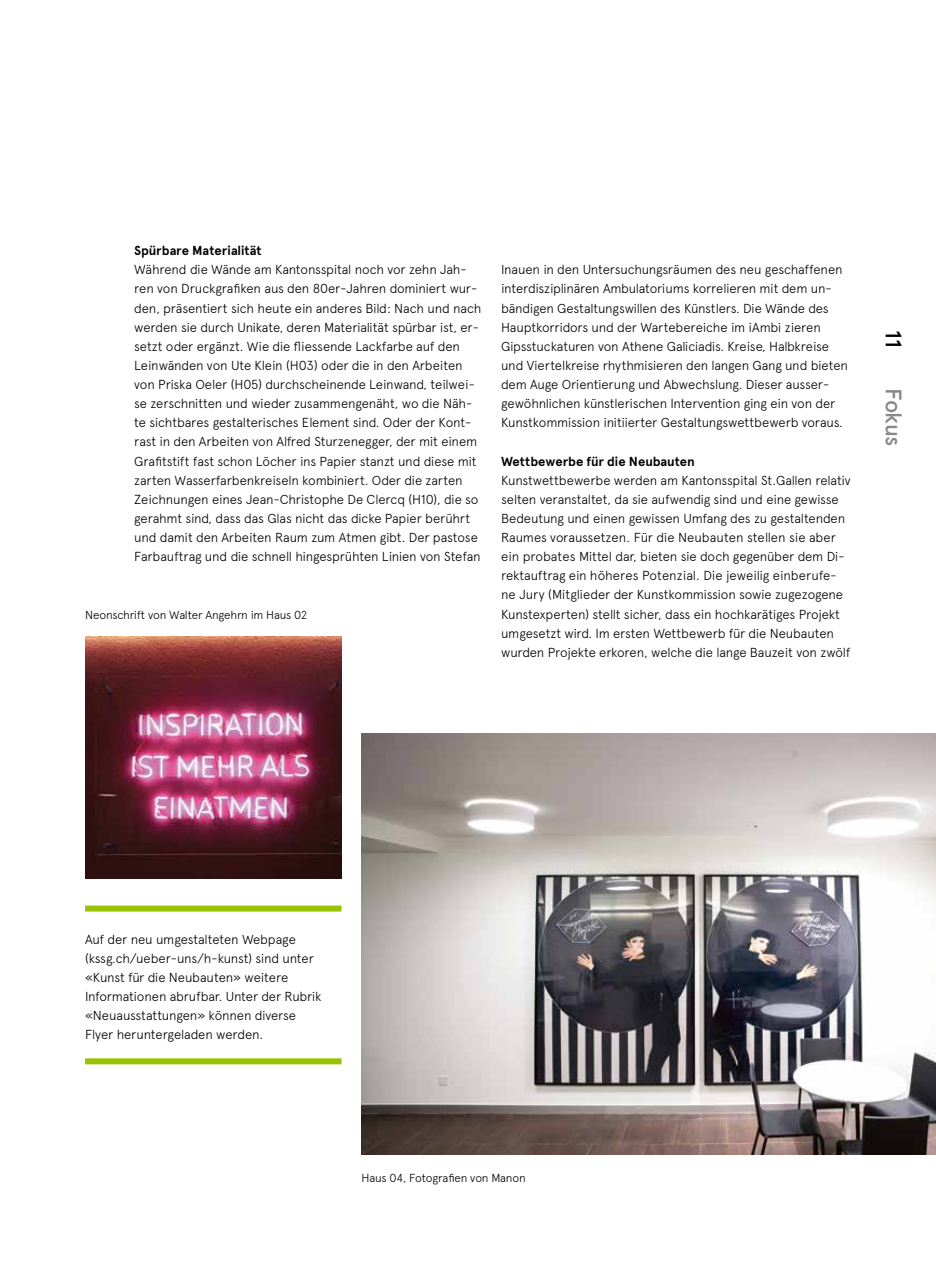
<style>
.page{position:relative;width:936px;height:1276px;background:#fff}
.page>*{position:absolute;margin:0;border:0;box-sizing:border-box;transform-origin:0 0}
.t1{font:500 22.5px "Apercu";letter-spacing:-.03em;color:#878988}
.t2{font:500 22.5px "Apercu";color:#000}
.t3{font:300 13.05px/19.2px "Apercu";letter-spacing:-.015em;color:#000}
.t4{font:700 13.05px "Apercu";color:#000}
.t5{font:300 11.7px "Apercu";letter-spacing:-.02em;color:#000}
</style>
<div class="page">
<div style="left:85px;top:1058px;width:256px;height:6px;background:#99c200"></div>
<div style="left:85px;top:905px;width:256px;height:6px;background:#99c200"></div>
<img style="left:361px;top:733px;width:574px;height:421px">
<img style="left:85px;top:636px;width:256px;height:242px">
<p class="t4" style="left:134px;top:243px;width:129px">Spürbare Materialität</p>
<p class="t3" style="left:134px;top:260px;width:349px">Während die Wände am Kantonsspital noch vor zehn Jah&shy;ren von Druckgrafiken aus den 80er-Jahren dominiert wur&shy;den, präsentiert sich heute ein anderes Bild: Nach und nach werden sie durch Unikate, deren Materialität spürbar ist, er&shy;setzt oder ergänzt. Wie die fliessende Lackfarbe auf den Leinwänden von Ute Klein (H03) oder die in den Arbeiten von Priska Oeler (H05) durchscheinende Leinwand, teilwei&shy;se zerschnitten und wieder zusammengenäht, wo die Näh&shy;te sichtbares gestalterisches Element sind. Oder der Kont&shy;rast in den Arbeiten von Alfred Sturzenegger, der mit einem Grafitstift fast schon Löcher ins Papier stanzt und diese mit zarten Wasserfarbenkreiseln kombiniert. Oder die zarten Zeichnungen eines Jean-Christophe De Clercq (H10), die so gerahmt sind, dass das Glas nicht das dicke Papier berührt und damit den Arbeiten Raum zum Atmen gibt. Der pastose Farbauftrag und die schnell hingesprühten Linien von Stefan</p>
<p class="t3" style="left:501px;top:260px;width:348px">Inauen in den Untersuchungsräumen des neu geschaffenen interdisziplinären Ambulatoriums korrelieren mit dem un&shy;bändigen Gestaltungswillen des Künstlers. Die Wände des Hauptkorridors und der Wartebereiche im iAmbi zieren Gipsstuckaturen von Athene Galiciadis. Kreise, Halbkreise und Viertelkreise rhythmisieren den langen Gang und bieten dem Auge Orientierung und Abwechslung. Dieser ausser&shy;gewöhnlichen künstlerischen Intervention ging ein von der Kunstkommission initiierter Gestaltungswettbewerb voraus.</p>
<p class="t4" style="left:501px;top:453px;width:195px">Wettbewerbe für die Neubauten</p>
<p class="t3" style="left:501px;top:470px;width:351px">Kunstwettbewerbe werden am Kantonsspital St.Gallen relativ selten veranstaltet, da sie aufwendig sind und eine gewisse Bedeutung und einen gewissen Umfang des zu gestaltenden Raumes voraussetzen. Für die Neubauten stellen sie aber ein probates Mittel dar, bieten sie doch gegenüber dem Di&shy;rektauftrag ein höheres Potenzial. Die jeweilig einberufe&shy;ne Jury (Mitglieder der Kunstkommission sowie zugezogene Kunstexperten) stellt sicher, dass ein hochkarätiges Projekt umgesetzt wird. Im ersten Wettbewerb für die Neubauten wurden Projekte erkoren, welche die lange Bauzeit von zwölf</p>
<p class="t5" style="left:85px;top:607px;width:224px">Neonschrift von Walter Angehrn im Haus 02</p>
<h1 class="t2" style="left:907px;top:330px;width:19px;rotate:90deg">11</h1>
<h1 class="t1" style="left:907px;top:388px;width:60px;rotate:90deg">Fokus</h1>
<p class="t3" style="left:85px;top:929px;width:238px">Auf der neu umgestalteten Webpage (kssg.ch/ueber-uns/h-kunst) sind unter «Kunst für die Neubauten» weitere Informationen abrufbar. Unter der Rubrik «Neuausstattungen» können diverse Flyer heruntergeladen werden.</p>
<p class="t5" style="left:361px;top:1170px;width:166px">Haus 04, Fotografien von Manon</p>
</div>
